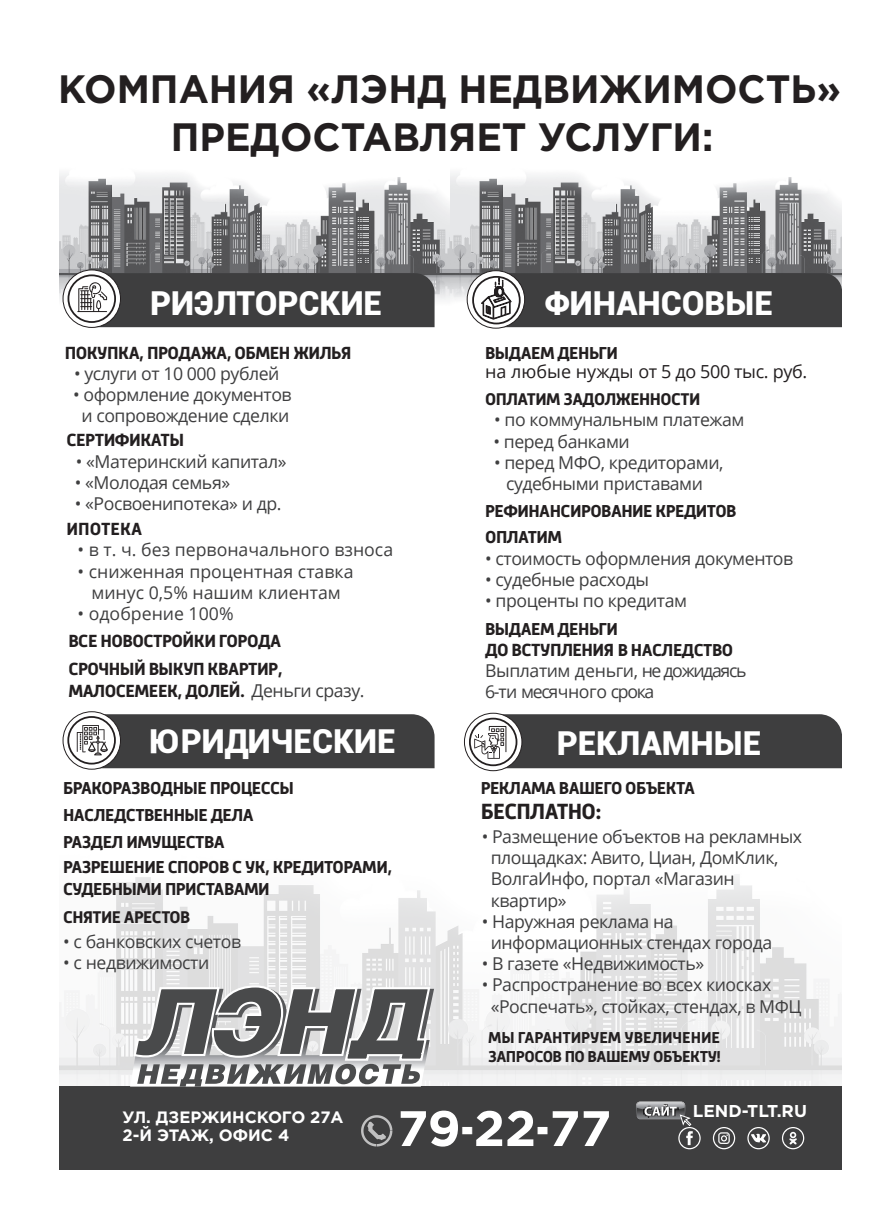
<style>
.page{position:relative;width:893px;height:1229px;background:#fff}
.page>*{position:absolute;margin:0;border:0;box-sizing:border-box;transform-origin:0 0}
.t1{font:700 49.65px "Gotham Pro";color:#fff}
.t2{font:700 39.45px/48px "Gotham Pro";color:#231f20;text-align:center}
.t3{font:900 33px "Roboto";color:#fff}
.t4{font:700 22.5px "Russia";letter-spacing:-.03em;color:#231f20}
.t5{font:700 18px/28.5px "Russia";letter-spacing:-.03em;color:#231f20}
.t6{font:18px "Open Sans";color:#231f20}
.t7{font:700 18px "Russia";color:#231f20}
.t8{font:17.7px/21.3px "Open Sans";letter-spacing:-.025em;color:#3e3e3f}
.t9{font:700 17.7px/26.5px "Russia";letter-spacing:-.03em;color:#231f20}
.t10{font:17.7px/21.3px "Open Sans";color:#3e3e3f;text-align:center}
.t11{font:700 17.4px "Russia";letter-spacing:-.03em;color:#231f20}
.t12{font:700 17.1px "Gotham Pro";color:#fff}
.t13{font:700 16.5px/18.6px "Gotham Pro";color:#fff}
.t14{font:700 16.2px/19.4px "Russia";letter-spacing:-.03em;color:#231f20}
.s1{font-family:"Russia";font-weight:700;color:#231f20}
.s2{font-size:17.7px}
.s3{font-family:"Open Sans";font-weight:400;font-size:17.7px;color:#3e3e3f}
</style>
<div class="page">
<img style="left:60px;top:173px;width:782px;height:138px">
<img style="left:60px;top:874px;width:782px;height:212px">
<div style="left:60px;top:1086px;width:782px;height:83px;background:#3e3e3f"></div>
<svg style="left:130px;top:984px;width:304px;height:102px"></svg>
<svg style="left:747px;top:1127px;width:23px;height:22px"></svg>
<svg style="left:782px;top:1127px;width:22px;height:22px"></svg>
<svg style="left:713px;top:1127px;width:22px;height:22px"></svg>
<svg style="left:464px;top:713px;width:58px;height:58px"></svg>
<div style="left:469px;top:718px;width:48px;height:48px;border:2px solid #231f20;border-radius:50%"></div>
<svg style="left:474px;top:714px;width:368px;height:54px;background:#504f50"></svg>
<svg style="left:63px;top:712px;width:57px;height:57px"></svg>
<div style="left:63px;top:711px;width:58px;height:59px;border:1px solid #231f20;border-radius:50%"></div>
<div style="left:67px;top:716px;width:49px;height:48px;border:2px solid #231f20;border-radius:50%"></div>
<svg style="left:77px;top:714px;width:358px;height:54px;background:#4e4e4f"></svg>
<svg style="left:467px;top:271px;width:58px;height:57px"></svg>
<div style="left:467px;top:270px;width:58px;height:59px;border:1px solid #231f20;border-radius:50%"></div>
<div style="left:472px;top:276px;width:49px;height:48px;border:2px solid #231f20;border-radius:50%"></div>
<svg style="left:481px;top:273px;width:361px;height:54px;background:#4b4b4c"></svg>
<svg style="left:63px;top:270px;width:57px;height:57px"></svg>
<svg style="left:77px;top:273px;width:358px;height:54px;background:#4d4d4e"></svg>
<div style="left:68px;top:274px;width:48px;height:49px;border:2px solid #231f20;border-radius:50%"></div>
<svg style="left:361px;top:1115px;width:31px;height:31px"></svg>
<svg style="left:636px;top:1101px;width:65px;height:48px"></svg>
<p class="t2" style="left:58px;top:64px;width:784px">КОМПАНИЯ «ЛЭНД НЕДВИЖИМОСТЬ»<br>ПРЕДОСТАВЛЯЕТ УСЛУГИ:</p>
<p class="t3" style="left:150px;top:280px;width:233px">РИЭЛТОРСКИЕ</p>
<p class="t3" style="left:545px;top:280px;width:229px">ФИНАНСОВЫЕ</p>
<p class="t5" style="left:65px;top:338px;width:288px">ПОКУПКА, ПРОДАЖА, ОБМЕН ЖИЛЬЯ</p>
<p class="t8" style="left:74px;top:362px;width:207px">• услуги от 10 000 рублей</p>
<p class="t8" style="left:73px;top:384px;width:220px;text-align:center">• оформление документов и сопровождение сделки</p>
<p class="t9" style="left:485px;top:340px;width:134px">ВЫДАЕМ ДЕНЬГИ</p>
<p class="t6" style="left:485px;top:359px;width:323px">на любые нужды от 5 до 500 тыс. руб.</p>
<p class="t11" style="left:485px;top:389px;width:217px">ОПЛАТИМ ЗАДОЛЖЕННОСТИ</p>
<p class="t8" style="left:494px;top:409px;width:252px">• по коммунальным платежам</p>
<p class="t8" style="left:493px;top:430px;width:138px">• перед банками</p>
<p class="t8" style="left:494px;top:451px;width:231px;text-align:center">• перед МФО, кредиторами, судебными приставами</p>
<p class="t9" style="left:485px;top:498px;width:253px">РЕФИНАНСИРОВАНИЕ КРЕДИТОВ<br>ОПЛАТИМ</p>
<p class="t8" style="left:485px;top:547px;width:310px">• стоимость оформления документов</p>
<p class="t8" style="left:485px;top:568px;width:165px">• судебные расходы</p>
<p class="t8" style="left:485px;top:586px;width:203px;line-height:27.5px">• проценты по кредитам<br><span class="s1">ВЫДАЕМ ДЕНЬГИ</span></p>
<p class="t5" style="left:485px;top:635px;width:249px">ДО ВСТУПЛЕНИЯ <span class="s2">В НАСЛЕДСТВО</span></p>
<p class="t8" style="left:485px;top:659px;width:263px">Выплатим деньги, не дожидаясь<br>6-ти месячного срока</p>
<p class="t5" style="left:67px;top:426px;width:119px">СЕРТИФИКАТЫ</p>
<p class="t8" style="left:76px;top:450px;width:212px">• «Материнский капитал»</p>
<p class="t8" style="left:75px;top:471px;width:157px">• «Молодая семья»</p>
<p class="t8" style="left:75px;top:493px;width:208px">• «Росвоенипотека» и др.</p>
<p class="t7" style="left:67px;top:519px;width:77px">ИПОТЕКА</p>
<p class="t10" style="left:78px;top:539px;width:317px">• в т. ч. без первоначального взноса</p>
<p class="t10" style="left:78px;top:560px;width:277px">• сниженная процентная ставка минус 0,5% нашим клиентам</p>
<p class="t10" style="left:78px;top:603px;width:158px">• одобрение 100%</p>
<p class="t5" style="left:68px;top:626px;width:216px">ВСЕ НОВОСТРОЙКИ ГОРОДА<br>СРОЧНЫЙ ВЫКУП КВАРТИР,</p>
<p class="t5" style="left:68px;top:676px;width:298px">МАЛОСЕМЕЕК, ДОЛЕЙ. <span class="s3">Деньги сразу.</span></p>
<p class="t3" style="left:149px;top:718px;width:248px">ЮРИДИЧЕСКИЕ</p>
<p class="t3" style="left:557px;top:720px;width:206px">РЕКЛАМНЫЕ</p>
<p class="t9" style="left:63px;top:774px;width:331px">БРАКОРАЗВОДНЫЕ ПРОЦЕССЫ<br>НАСЛЕДСТВЕННЫЕ ДЕЛА<br>РАЗДЕЛ ИМУЩЕСТВА<br>РАЗРЕШЕНИЕ СПОРОВ С УК, КРЕДИТОРАМИ,</p>
<p class="t9" style="left:63px;top:875px;width:208px">СУДЕБНЫМИ ПРИСТАВАМИ</p>
<p class="t11" style="left:63px;top:907px;width:129px">СНЯТИЕ АРЕСТОВ</p>
<p class="t8" style="left:63px;top:930px;width:179px">• с банковских счетов</p>
<p class="t8" style="left:63px;top:951px;width:148px">• с недвижимости</p>
<p class="t9" style="left:481px;top:774px;width:216px">РЕКЛАМА ВАШЕГО ОБЪЕКТА</p>
<p class="t4" style="left:481px;top:799px;width:122px">БЕСПЛАТНО:</p>
<p class="t8" style="left:491px;top:825px;width:313px;text-indent:-9px">• Размещение объектов на рекламных площадках: Авито, Циан, ДомКлик,<br>ВолгаИнфо, портал «Магазин квартир»</p>
<p class="t8" style="left:491px;top:910px;width:283px;text-indent:-9px">• Наружная реклама на информационных стендах города</p>
<p class="t8" style="left:482px;top:953px;width:224px">• В газете «Недвижимость»</p>
<p class="t8" style="left:491px;top:974px;width:312px;text-indent:-9px">• Распространение во всех киосках «Роспечать», стойках, стендах, в МФЦ</p>
<p class="t14" style="left:488px;top:1027px;width:234px">МЫ ГАРАНТИРУЕМ УВЕЛИЧЕНИЕ<br>ЗАПРОСОВ ПО ВАШЕМУ ОБЪЕКТУ!</p>
<p class="t13" style="left:123px;top:1107px;width:223px">УЛ. ДЗЕРЖИНСКОГО 27А<br>2-Й ЭТАЖ, ОФИС 4</p>
<p class="t1" style="left:397px;top:1100px;width:215px">79-22-77</p>
<p class="t12" style="left:693px;top:1101px;width:116px">LEND-TLT.RU</p>
</div>
